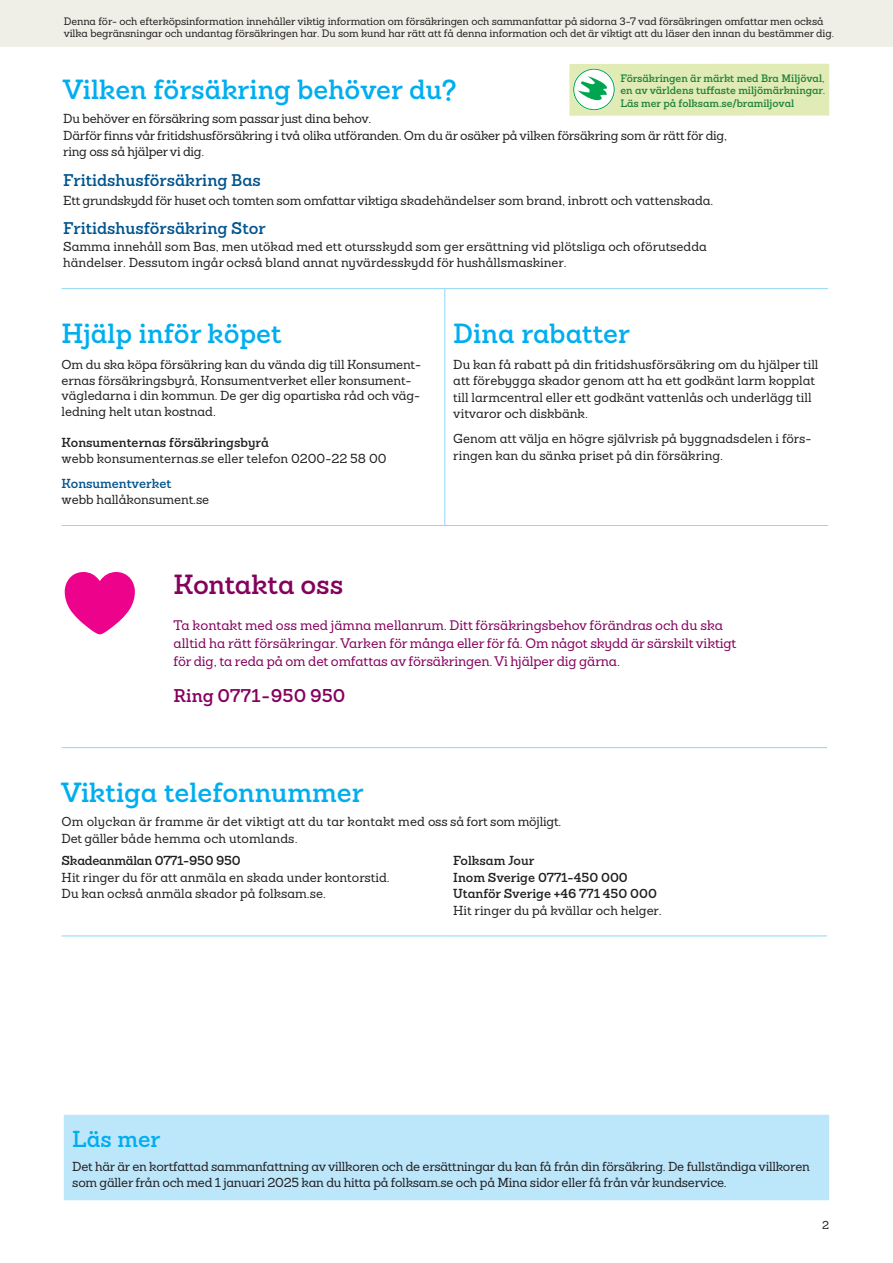
<style>
.page{position:relative;width:893px;height:1263px;background:#fff}
.page>*{position:absolute;margin:0;border:0;box-sizing:border-box;transform-origin:0 0}
.Rubrik_3_18_20__R1{font:600 27px "Sanchez Folksam";color:#00aeef}
.För_o_efterköp_rubrik_18_p_semibold{font:600 27px "Sanchez Folksam";color:#85015e}
.Rubrik_4_15_18_blå2{font:600 22.5px "Sanchez Folksam";color:#00aeef}
.För_o_efterköp_rubrik_18_p_semibold-2{font:600 18px "Sanchez Folksam";color:#85015e}
.Rubrik_5_11_14__R2__avstånd_2{font:600 16.5px "Sanchez Folksam";color:#00548e}
.För_o_efterköp_rubrik_18_p_semibold-3{font:500 13.5px/18px "Sanchez Folksam";letter-spacing:-.01em;color:#85015e}
.Brödtext_8_5_11_indrag_20_höger{font:500 12.75px/16.5px "Sanchez Folksam";letter-spacing:-.02em;color:#231f20}
.Brödtext_8_5_11{font:500 12.75px/15.8px "Sanchez Folksam";letter-spacing:-.005em;color:#231f20}
.Brödtext_nästa_stycke_avstånd_2{font:500 12.75px/16.5px "Sanchez Folksam";color:#231f20}
.Brödtext_8_5_11_indrag_20_höger-2{font:500 12.75px/16.5px "Sanchez Folksam";color:#231f20}
.Brödtext_8_5_11_indrag_20_höger-3{font:500 12.75px/16.5px "Sanchez Folksam";letter-spacing:.01em;color:#231f20}
.Brödtext_8_5_11_indrag_20_höger_avstånd_{font:500 12.75px "Sanchez Folksam";letter-spacing:-.02em;color:#231f20}
.Rubrik_6_8_5_11__R3__avstånd_2_SB{font:600 12.75px/16.5px "Sanchez Folksam";color:#231f20}
.Rubrik_6_8_5_11__R3__avstånd_2_SB-2{font:600 12.75px "Sanchez Folksam";letter-spacing:-.02em;color:#231f20}
.Rubrik_6_8_5_11__R3__avstånd_2_SB-3{font:600 12.75px "Sanchez Folksam";color:#00548e}
.t1{font:500 11.25px "Sanchez Folksam";color:#231f20}
.Titeltext_8_8_5{font:500 10.5px/12px "Sanchez Folksam";letter-spacing:-.01em;color:#231f20}
.Info_Text_7_8_5{font:600 10.5px/12.8px "Sanchez Folksam";letter-spacing:-.005em;color:#20813c;text-align:justify}
</style>
<div class="page">
<hr style="left:62px;top:747px;width:383px;height:1px;background:#8dd7f7">
<hr style="left:445px;top:747px;width:382px;height:1px;background:#8dd7f7">
<hr style="left:62px;top:935px;width:383px;height:1px;background:#8dd7f7">
<hr style="left:445px;top:935px;width:382px;height:1px;background:#8dd7f7">
<hr style="left:62px;top:288px;width:383px;height:1px;background:#8dd7f7">
<hr style="left:445px;top:288px;width:383px;height:1px;background:#8dd7f7">
<hr style="left:444px;top:289px;width:1px;height:70px;background:#8dd7f7">
<hr style="left:444px;top:359px;width:1px;height:78px;background:#8dd7f7">
<hr style="left:444px;top:437px;width:1px;height:88px;background:#8dd7f7">
<hr style="left:62px;top:525px;width:383px;height:1px;background:#8dd7f7">
<hr style="left:445px;top:525px;width:383px;height:1px;background:#8dd7f7">
<div style="left:569px;top:64px;width:260px;height:52px;background:#e0ebb6"></div>
<svg style="left:573px;top:68px;width:42px;height:43px"></svg>
<div style="left:574px;top:69px;width:40px;height:41px;background:#fff;border-radius:50%"></div>
<div style="left:573px;top:69px;width:41px;height:41px;border:1px solid #00a54f;border-radius:50%"></div>
<svg style="left:578px;top:76px;width:29px;height:24px"></svg>
<div style="left:64px;top:1115px;width:765px;height:85px;background:#bce6fa"></div>
<svg style="left:65px;top:572px;width:70px;height:62px"></svg>
<div style="left:0;top:0;width:893px;height:47px;background:#efeee7"></div>
<p class="Titeltext_8_8_5" style="left:64px;top:15px;width:772px">Denna för- och efterköpsinformation innehåller viktig information om försäkringen och sammanfattar på sidorna 3-7 vad försäkringen omfattar men också vilka begränsningar och undantag försäkringen har. Du som kund har rätt att få denna information och det är viktigt att du läser den innan du bestämmer dig.</p>
<p class="Info_Text_7_8_5" style="left:620px;top:71px;width:206px">Försäkringen är märkt med Bra Miljöval, en av världens tuffaste miljömärkningar.<br>Läs mer på folksam.se/bramiljoval</p>
<p class="Rubrik_3_18_20__R1" style="left:63px;top:71px;width:395px">Vilken försäkring behöver du?</p>
<p class="Brödtext_8_5_11_indrag_20_höger" style="left:63px;top:110px;width:665px">Du behöver en försäkring som passar just dina behov.<br>Därför finns vår fritidshusförsäkring i två olika utföranden. Om du är osäker på vilken försäkring som är rätt för dig, ring oss så hjälper vi dig.</p>
<p class="Rubrik_5_11_14__R2__avstånd_2" style="left:63px;top:169px;width:199px">Fritidshusförsäkring Bas</p>
<p class="Brödtext_8_5_11_indrag_20_höger_avstånd_" style="left:63px;top:192px;width:652px">Ett grundskydd för huset och tomten som omfattar viktiga skadehändelser som brand, inbrott och vattenskada.</p>
<p class="Rubrik_5_11_14__R2__avstånd_2" style="left:63px;top:217px;width:204px">Fritidshusförsäkring Stor</p>
<p class="Brödtext_8_5_11_indrag_20_höger-2" style="left:63px;top:238px;width:645px">Samma innehåll som Bas, men utökad med ett otursskydd som ger ersättning vid plötsliga och oförutsedda händelser. Dessutom ingår också bland annat nyvärdesskydd för hushållsmaskiner.</p>
<p class="Rubrik_3_18_20__R1" style="left:62px;top:315px;width:221px">Hjälp inför köpet</p>
<p class="Rubrik_3_18_20__R1" style="left:453px;top:315px;width:178px">Dina rabatter</p>
<p class="Brödtext_8_5_11" style="left:62px;top:356px;width:361px">Om du ska köpa försäkring kan du vända dig till Konsument&shy;ernas försäkringsbyrå, Konsumentverket eller konsument&shy;vägledarna i din kommun. De ger dig opartiska råd och väg&shy;ledning helt utan kostnad.</p>
<p class="Brödtext_nästa_stycke_avstånd_2" style="left:453px;top:356px;width:367px">Du kan få rabatt på din fritidshusförsäkring om du hjälper till att förebygga skador genom att ha ett godkänt larm kopplat till larmcentral eller ett godkänt vattenlås och underlägg till vitvaror och diskbänk.</p>
<p class="Brödtext_nästa_stycke_avstånd_2" style="left:453px;top:430px;width:360px">Genom att välja en högre självrisk på byggnadsdelen i förs&shy;ringen kan du sänka priset på din försäkring.</p>
<p class="Rubrik_6_8_5_11__R3__avstånd_2_SB" style="left:62px;top:434px;width:209px">Konsumenternas försäkringsbyrå</p>
<p class="Brödtext_8_5_11" style="left:62px;top:451px;width:326px">webb konsumenternas.se eller telefon 0200-22 58 00</p>
<p class="Rubrik_6_8_5_11__R3__avstånd_2_SB-3" style="left:62px;top:475px;width:111px">Konsumentverket</p>
<p class="Brödtext_8_5_11" style="left:62px;top:492px;width:149px">webb hallåkonsument.se</p>
<p class="För_o_efterköp_rubrik_18_p_semibold" style="left:173px;top:566px;width:172px">Kontakta oss</p>
<p class="För_o_efterköp_rubrik_18_p_semibold-3" style="left:173px;top:616px;width:564px">Ta kontakt med oss med jämna mellanrum. Ditt försäkringsbehov förändras och du ska alltid ha rätt försäkringar. Varken för många eller för få. Om något skydd är särskilt viktigt för dig, ta reda på om det omfattas av försäkringen. Vi hjälper dig gärna.</p>
<p class="För_o_efterköp_rubrik_18_p_semibold-2" style="left:173px;top:684px;width:173px">Ring 0771-950 950</p>
<p class="Rubrik_3_18_20__R1" style="left:62px;top:774px;width:303px">Viktiga telefonnummer</p>
<p class="Brödtext_8_5_11_indrag_20_höger-3" style="left:62px;top:813px;width:501px">Om olyckan är framme är det viktigt att du tar kontakt med oss så fort som möjligt.<br>Det gäller både hemma och utomlands.</p>
<p class="Rubrik_6_8_5_11__R3__avstånd_2_SB-2" style="left:62px;top:852px;width:181px">Skadeanmälan 0771-950 950</p>
<p class="Brödtext_8_5_11" style="left:62px;top:869px;width:330px;line-height:16.5px">Hit ringer du för att anmäla en skada under kontorstid.<br>Du kan också anmäla skador på folksam.se.</p>
<p class="Rubrik_6_8_5_11__R3__avstånd_2_SB" style="left:453px;top:852px;width:205px">Folksam Jour<br>Inom Sverige 0771-450 000<br>Utanför Sverige +46 771 450 000</p>
<p class="Brödtext_8_5_11" style="left:453px;top:902px;width:210px">Hit ringer du på kvällar och helger.</p>
<p class="Rubrik_4_15_18_blå2" style="left:72px;top:1123px;width:90px">Läs mer</p>
<p class="Brödtext_8_5_11_indrag_20_höger" style="left:72px;top:1158px;width:739px">Det här är en kortfattad sammanfattning av villkoren och de ersättningar du kan få från din försäkring. De fullständiga villkoren som gäller från och med 1 januari 2025 kan du hitta på folksam.se och på Mina sidor eller få från vår kundservice.</p>
<p class="t1" style="left:822px;top:1218px;width:9px">2</p>
</div>
